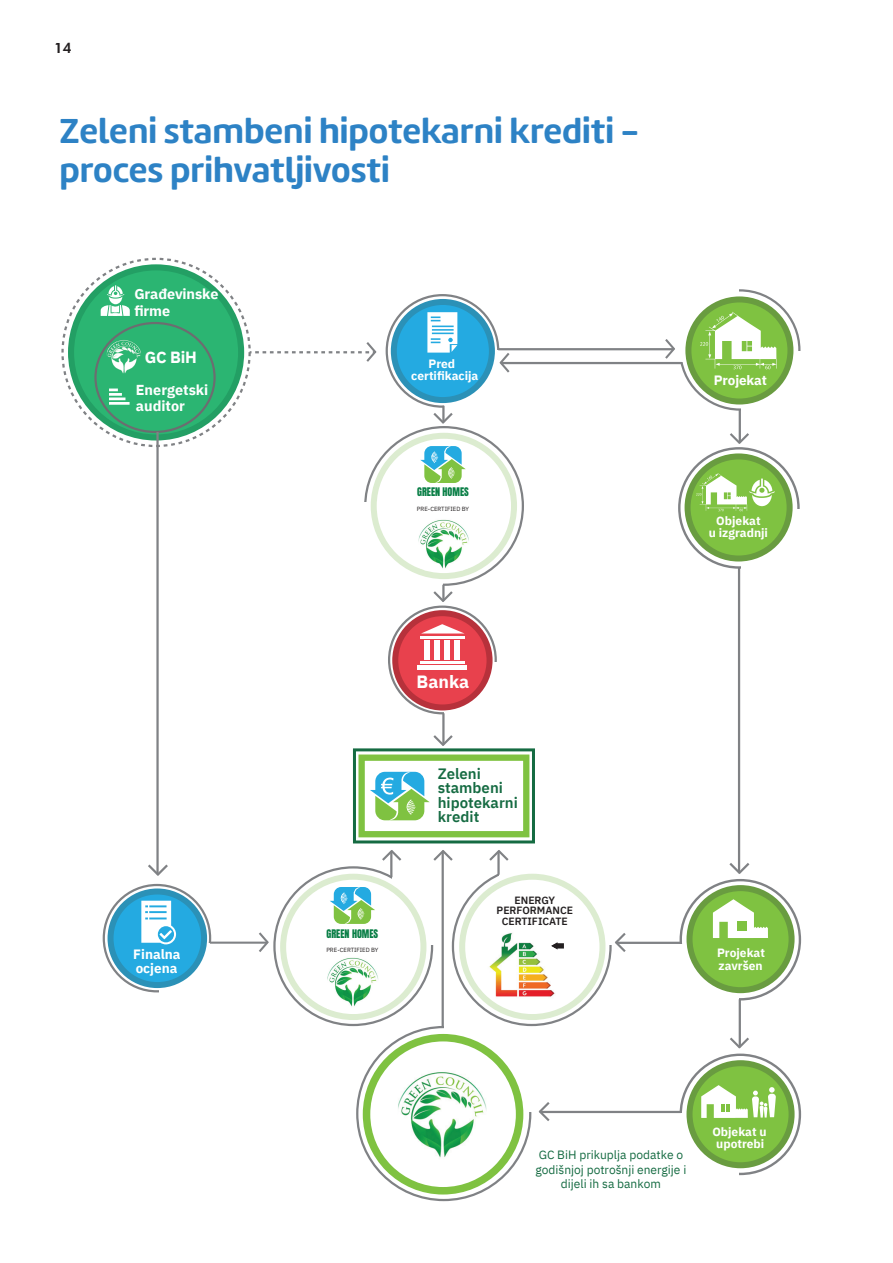
<style>
.page{position:relative;width:893px;height:1263px;background:#fff}
.page>*{position:absolute;margin:0;border:0;box-sizing:border-box;transform-origin:0 0}
.t1{font:700 36px/39px "Marine Rounded";color:#2d82c5}
.t2{font:700 17.7px "IBM Plex Sans";color:#fff}
.t3{font:700 16.2px "IBM Plex Sans";color:#fff}
.t4{font:600 15px/14.2px "IBM Plex Sans";color:#156b42}
.t5{font:700 14.4px/17.2px "IBM Plex Sans";color:#fff}
.t6{font:800 14.25px "Futura BT";color:#231f20}
.t7{font:700 13.5px/13.5px "IBM Plex Sans";color:#fff}
.t8{font:700 12px/12px "IBM Plex Sans";color:#fff;text-align:center}
.t9{font:12px/14.4px "IBM Plex Sans";color:#156b42;text-align:center}
.t10{font:600 10.5px/10.5px "IBM Plex Sans";color:#231f20;text-align:center}
.t11{font:10.05px "Anton";color:#087e45}
.t12{font:6px "IBM Plex Sans";color:#231f20}
</style>
<div class="page">
<svg style="left:104px;top:885px;width:106px;height:106px"></svg>
<div style="left:103px;top:884px;width:108px;height:108px;border:2px solid #808285;border-radius:50%"></div>
<div style="left:159px;top:944px;width:62px;height:50px;background:#fff"></div>
<svg style="left:387px;top:295px;width:111px;height:112px"></svg>
<div style="left:444px;top:350px;width:66px;height:58px;background:#fff"></div>
<svg style="left:679px;top:448px;width:119px;height:119px"></svg>
<div style="left:741px;top:509px;width:70px;height:60px;background:#fff"></div>
<svg style="left:681px;top:880px;width:119px;height:119px"></svg>
<div style="left:668px;top:944px;width:70px;height:60px;background:#fff"></div>
<svg style="left:681px;top:1055px;width:119px;height:119px"></svg>
<div style="left:668px;top:1113px;width:70px;height:63px;background:#fff"></div>
<svg style="left:680px;top:290px;width:119px;height:120px"></svg>
<div style="left:741px;top:351px;width:71px;height:60px;background:#fff"></div>
<div style="left:668px;top:280px;width:71px;height:82px;background:#fff"></div>
<svg style="left:389px;top:607px;width:107px;height:106px"></svg>
<div style="left:445px;top:663px;width:59px;height:52px;background:#fff"></div>
<hr style="left:210px;top:941px;width:57px;height:3px;background:#808285">
<svg style="left:663px;top:339px;width:12px;height:20px"></svg>
<hr style="left:498px;top:348px;width:175px;height:2px;background:#808285">
<svg style="left:498px;top:350px;width:14px;height:23px"></svg>
<hr style="left:501px;top:362px;width:181px;height:2px;background:#808285">
<svg style="left:250px;top:342px;width:127px;height:21px"></svg>
<svg style="left:433px;top:735px;width:20px;height:11px"></svg>
<hr style="left:442px;top:713px;width:3px;height:31px;background:#808285">
<hr style="left:442px;top:406px;width:3px;height:16px;background:#808285">
<svg style="left:730px;top:431px;width:19px;height:13px"></svg>
<hr style="left:739px;top:409px;width:2px;height:33px;background:#808285">
<svg style="left:730px;top:1035px;width:19px;height:14px"></svg>
<hr style="left:739px;top:999px;width:2px;height:48px;background:#808285">
<hr style="left:617px;top:942px;width:64px;height:2px;background:#808285">
<hr style="left:540px;top:1111px;width:141px;height:2px;background:#808285">
<div style="left:71px;top:267px;width:170px;height:170px;background:#2bb572;border-radius:50%"></div>
<div style="left:68px;top:264px;width:176px;height:176px;border:6px solid #239f64;border-radius:50%"></div>
<svg style="left:688px;top:299px;width:102px;height:102px;background:#7bbc40"></svg>
<div style="left:685px;top:296px;width:108px;height:108px;border:6px solid #699c40;border-radius:50%"></div>
<div style="left:688px;top:456px;width:102px;height:102px;background:#7fc241;border-radius:50%"></div>
<div style="left:685px;top:453px;width:108px;height:108px;border:6px solid #699c40;border-radius:50%"></div>
<div style="left:689px;top:1063px;width:103px;height:102px;background:#7fc241;border-radius:50%"></div>
<div style="left:686px;top:1060px;width:109px;height:108px;border:6px solid #699c40;border-radius:50%"></div>
<div style="left:111px;top:891px;width:93px;height:94px;background:#24aae1;border-radius:50%"></div>
<div style="left:108px;top:888px;width:99px;height:100px;border:6px solid #2b91b7;border-radius:50%"></div>
<div style="left:394px;top:302px;width:98px;height:98px;background:#24aae1;border-radius:50%"></div>
<div style="left:391px;top:299px;width:104px;height:104px;border:6px solid #2b91b7;border-radius:50%"></div>
<div style="left:395px;top:613px;width:95px;height:94px;background:#e8414d;border-radius:50%"></div>
<div style="left:392px;top:610px;width:101px;height:100px;border:6px solid #b7313b;border-radius:50%"></div>
<div style="left:689px;top:888px;width:103px;height:102px;background:#7fc241;border-radius:50%"></div>
<div style="left:686px;top:885px;width:109px;height:108px;border:6px solid #699c40;border-radius:50%"></div>
<div style="left:353px;top:748px;width:182px;height:95px;border:3px solid #156b42"></div>
<div style="left:358px;top:754px;width:171px;height:83px;border:6px solid #7fc241"></div>
<svg style="left:148px;top:864px;width:20px;height:12px"></svg>
<hr style="left:156px;top:432px;width:3px;height:442px;background:#808285">
<svg style="left:729px;top:860px;width:21px;height:14px"></svg>
<hr style="left:738px;top:567px;width:2px;height:305px;background:#808285">
<svg style="left:101px;top:285px;width:29px;height:31px"></svg>
<svg style="left:700px;top:312px;width:77px;height:57px"></svg>
<hr style="left:418px;top:665px;width:49px;height:4px;background:#fff">
<hr style="left:420px;top:661px;width:45px;height:2px;background:#fff">
<hr style="left:420px;top:636px;width:45px;height:3px;background:#fff">
<div style="left:424px;top:640px;width:6px;height:19px;background:#fff"></div>
<div style="left:434px;top:640px;width:6px;height:19px;background:#fff"></div>
<div style="left:444px;top:640px;width:6px;height:19px;background:#fff"></div>
<div style="left:454px;top:640px;width:6px;height:19px;background:#fff"></div>
<svg style="left:422px;top:624px;width:41px;height:9px"></svg>
<svg style="left:696px;top:473px;width:79px;height:38px"></svg>
<svg style="left:427px;top:312px;width:30px;height:41px"></svg>
<svg style="left:364px;top:410px;width:160px;height:192px"></svg>
<svg style="left:370px;top:772px;width:60px;height:48px"></svg>
<svg style="left:713px;top:899px;width:55px;height:39px"></svg>
<svg style="left:141px;top:901px;width:35px;height:43px"></svg>
<svg style="left:701px;top:1085px;width:75px;height:33px"></svg>
<svg style="left:257px;top:850px;width:371px;height:351px"></svg>
<img style="left:328px;top:955px;width:50px;height:53px">
<img style="left:418px;top:517px;width:51px;height:51px">
<img style="left:418px;top:568px;width:51px;height:2px">
<img style="left:398px;top:1068px;width:89px;height:93px">
<svg style="left:94px;top:322px;width:122px;height:111px"></svg>
<p class="t6" style="left:54px;top:39px;width:19px">14</p>
<h1 class="t1" style="left:60px;top:111px;width:581px">Zeleni stambeni hipotekarni krediti - proces prihvatljivosti</h1>
<p class="t5" style="left:134px;top:284px;width:86px">Građevinske firme</p>
<h3 class="t3" style="left:145px;top:344px;width:53px">GC BiH</h3>
<p class="t5" style="left:136px;top:380px;width:74px;line-height:16.2px">Energetski auditor</p>
<p class="t7" style="left:133px;top:946px;width:49px">Finalna ocjena</p>
<p class="t8" style="left:411px;top:356px;width:69px">Pred certifikacija</p>
<p class="t11" style="left:417px;top:487px;width:53px">GREEN HOMES</p>
<p class="t12" style="left:417px;top:505px;width:54px">PRE-CERTIFIED BY</p>
<p class="t11" style="left:327px;top:928px;width:53px">GREEN HOMES</p>
<p class="t12" style="left:326px;top:945px;width:54px">PRE-CERTIFIED BY</p>
<h2 class="t2" style="left:417px;top:668px;width:54px">Banka</h2>
<p class="t4" style="left:438px;top:765px;width:82px">Zeleni stambeni hipotekarni kredit</p>
<p class="t10" style="left:497px;top:894px;width:78px">ENERGY<br>PERFORMANCE<br>CERTIFICATE</p>
<p class="t7" style="left:714px;top:373px;width:55px">Projekat</p>
<p class="t8" style="left:709px;top:514px;width:61px">Objekat<br>u izgradnji</p>
<p class="t8" style="left:717px;top:945px;width:50px;line-height:13.5px;text-align:left">Projekat završen</p>
<p class="t9" style="left:535px;top:1147px;width:152px">GC BiH prikuplja podatke o godišnjoj potrošnji energije i dijeli ih sa bankom</p>
<p class="t8" style="left:712px;top:1125px;width:56px">Objekat u upotrebi</p>
</div>
